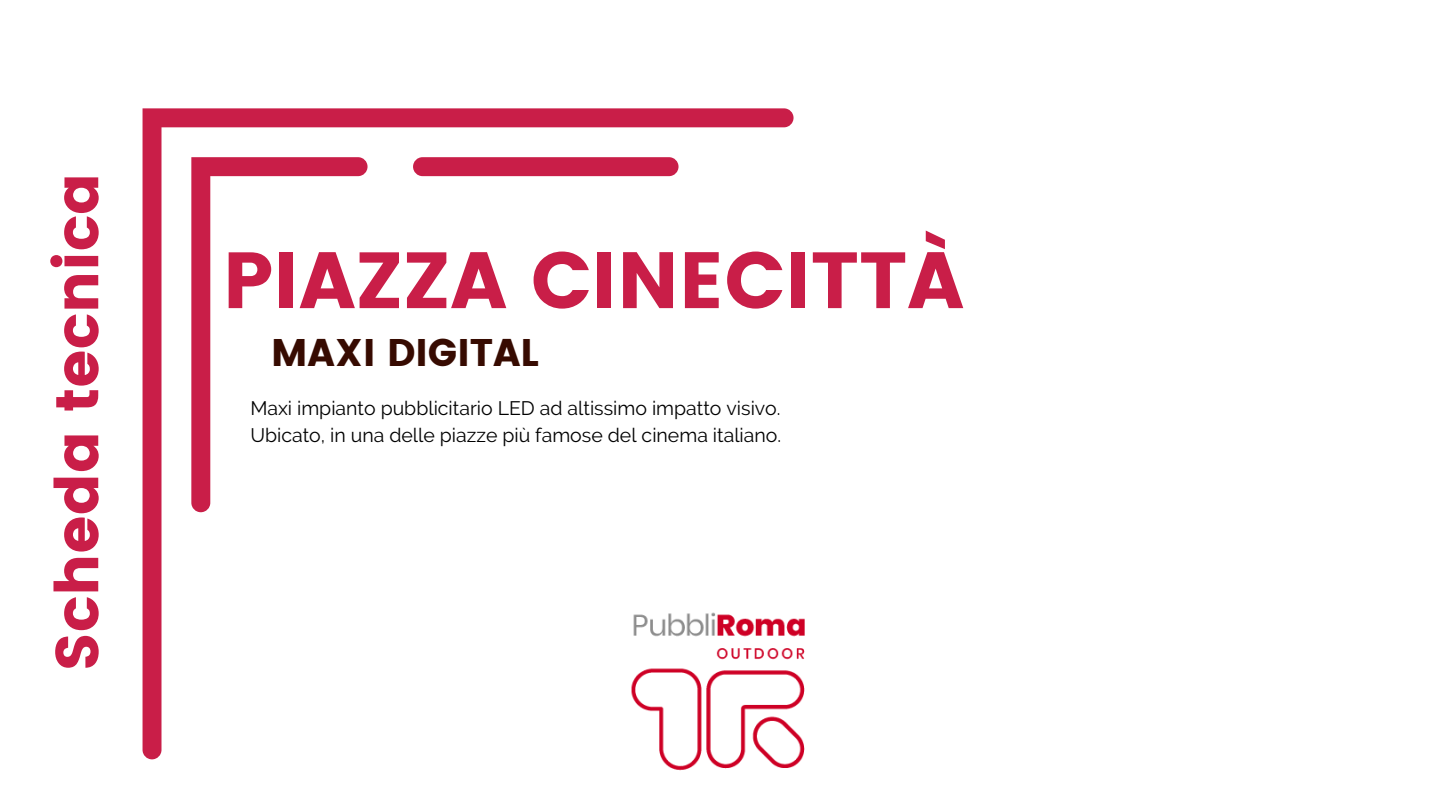
<style>
.page{position:relative;width:1440px;height:810px;background:#fff}
.page>*{position:absolute;margin:0;border:0;box-sizing:border-box;transform-origin:0 0}
.t1{font:79.5px "Poppins";color:#c91e48}
.t2{font:60.5px "Poppins";color:#c91e48}
.t3{font:38.5px "Poppins";color:#370b01}
.t4{font:19.5px/27px "Raleway";color:#000}
</style>
<div class="page">
<svg style="left:143px;top:108px;width:650px;height:651px"></svg>
<img style="left:613px;top:586px;width:192px;height:185px">
<h2 class="t2" style="left:42px;top:671px;width:500px;rotate:-90deg">Scheda tecnica</h2>
<h1 class="t1" style="left:223px;top:234px;width:743px">PIAZZA CINECITTÀ</h1>
<h3 class="t3" style="left:271px;top:330px;width:269px">MAXI DIGITAL</h3>
<p class="t4" style="left:250px;top:394px;width:532px">Maxi impianto pubblicitario LED ad altissimo impatto visivo.<br>Ubicato, in una delle piazze più famose del cinema italiano.</p>
</div>
